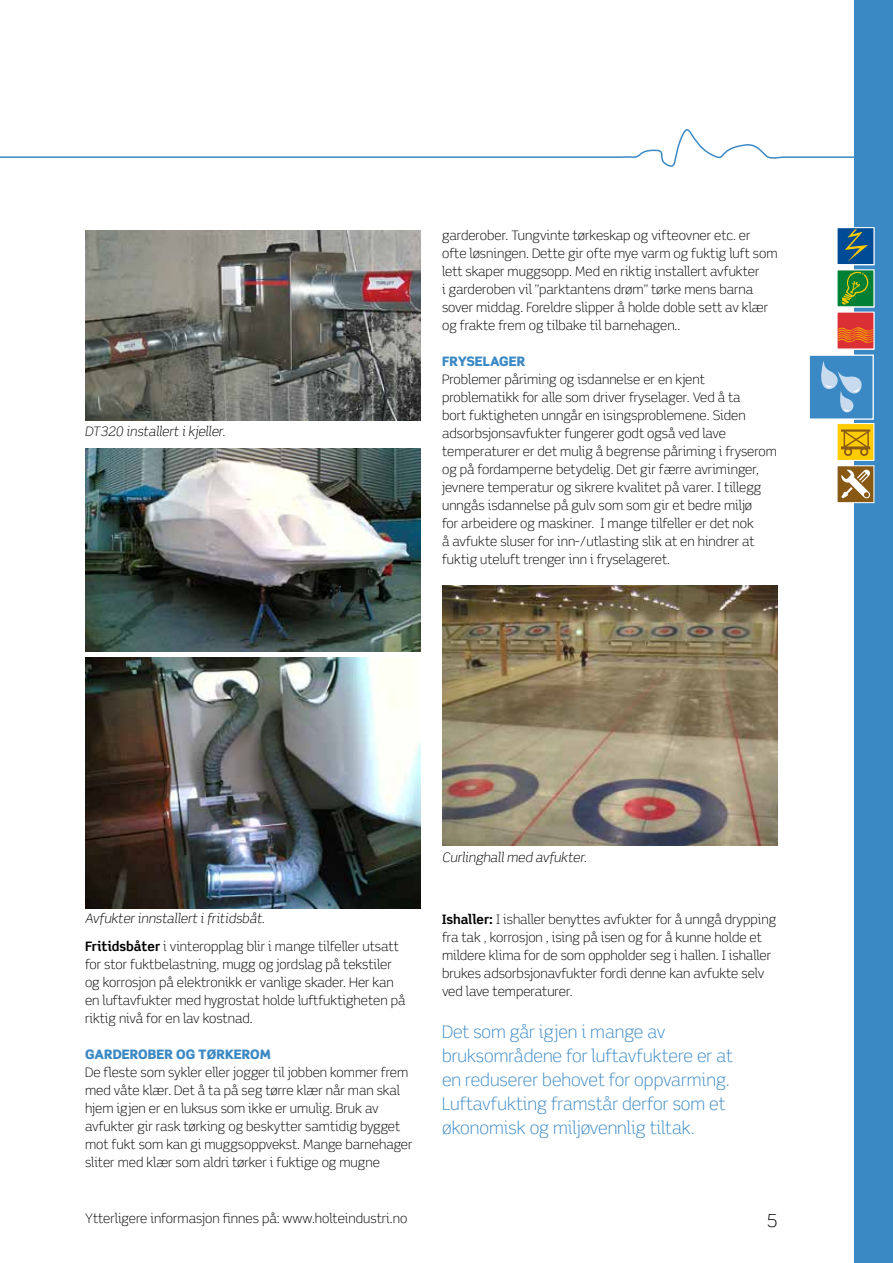
<style>
.page{position:relative;width:893px;height:1263px;background:#fff}
.page>*{position:absolute;margin:0;border:0;box-sizing:border-box;transform-origin:0 0}
.t1{font:300 18px "Scene Alt";color:#000}
.t2{font:300 17.25px/24px "Scene Alt";color:#3b89c4}
.t3{font:300 13.05px/18px "Scene Alt";color:#000}
.t4{font:italic 300 13.05px "Scene Alt";color:#000}
.t5{font:900 13.05px "Scene Alt";color:#3b89c4}
.s1{font-weight:700}
</style>
<div class="page">
<img style="left:85px;top:230px;width:336px;height:191px">
<img style="left:442px;top:585px;width:336px;height:260px">
<img style="left:85px;top:657px;width:336px;height:251px">
<img style="left:85px;top:448px;width:336px;height:203px">
<div style="left:855px;top:0;width:38px;height:1263px;background:#3b89c4"></div>
<svg style="left:854px;top:349px;width:20px;height:1px"></svg>
<svg style="left:2px;top:116px;width:853px;height:57px"></svg>
<div style="left:837px;top:228px;width:37px;height:37px;background:#004b95"></div>
<div style="left:837px;top:227px;width:37px;height:38px;border:1px solid #fff"></div>
<div style="left:837px;top:270px;width:37px;height:37px;background:#008035"></div>
<div style="left:837px;top:312px;width:37px;height:37px;background:#db2f36"></div>
<svg style="left:845px;top:229px;width:23px;height:33px"></svg>
<svg style="left:838px;top:327px;width:35px;height:16px"></svg>
<svg style="left:842px;top:271px;width:27px;height:34px"></svg>
<div style="left:809px;top:355px;width:64px;height:64px;background:#3b89c4"></div>
<div style="left:809px;top:354px;width:65px;height:66px;border:1px solid #fff"></div>
<svg style="left:821px;top:361px;width:41px;height:52px"></svg>
<div style="left:837px;top:424px;width:37px;height:36px;background:#fecc00"></div>
<div style="left:837px;top:423px;width:37px;height:38px;border:1px solid #fff"></div>
<div style="left:837px;top:466px;width:37px;height:37px;background:#885915"></div>
<div style="left:837px;top:465px;width:37px;height:38px;border:1px solid #fff"></div>
<svg style="left:841px;top:470px;width:29px;height:28px"></svg>
<svg style="left:841px;top:429px;width:29px;height:27px"></svg>
<p class="t4" style="left:85px;top:424px;width:142px">DT320 installert i kjeller.</p>
<p class="t3" style="left:442px;top:226px;width:337px">garderober. Tungvinte tørkeskap og vifteovner etc. er ofte løsningen. Dette gir ofte mye varm og fuktig luft som lett skaper muggsopp. Med en riktig installert avfukter<br>i garderoben vil ”parktantens drøm” tørke mens barna sover middag. Foreldre slipper å holde doble sett av klær og frakte frem og tilbake til barnehagen..</p>
<p class="t5" style="left:442px;top:353px;width:85px">FRYSELAGER</p>
<p class="t3" style="left:442px;top:370px;width:336px">Problemer påriming og isdannelse er en kjent problematikk for alle som driver fryselager. Ved å ta<br>bort fuktigheten unngår en isingsproblemene. Siden adsorbsjonsavfukter fungerer godt også ved lave temperaturer er det mulig å begrense påriming i fryserom og på fordamperne betydelig. Det gir færre avriminger, jevnere temperatur og sikrere kvalitet på varer. I tillegg unngås isdannelse på gulv som som gir et bedre miljø<br>for arbeidere og maskiner. I mange tilfeller er det nok<br>å avfukte sluser for inn-/utlasting slik at en hindrer at fuktig uteluft trenger inn i fryselageret.</p>
<p class="t4" style="left:85px;top:910px;width:181px">Avfukter innstallert i fritidsbåt.</p>
<p class="t3" style="left:85px;top:937px;width:322px"><span class="s1">Fritidsbåter</span> i vinteropplag blir i mange tilfeller utsatt for stor fuktbelastning, mugg og jordslag på tekstiler og korrosjon på elektronikk er vanlige skader. Her kan en luftavfukter med hygrostat holde luftfuktigheten på riktig nivå for en lav kostnad.</p>
<p class="t5" style="left:85px;top:1046px;width:187px">GARDEROBER OG TØRKEROM</p>
<p class="t3" style="left:85px;top:1063px;width:329px">De fleste som sykler eller jogger til jobben kommer frem med våte klær. Det å ta på seg tørre klær når man skal hjem igjen er en luksus som ikke er umulig. Bruk av avfukter gir rask tørking og beskytter samtidig bygget mot fukt som kan gi muggsoppvekst. Mange barnehager sliter med klær som aldri tørker i fuktige og mugne</p>
<p class="t3" style="left:85px;top:1209px;width:324px">Ytterligere informasjon finnes på: www.holteindustri.no</p>
<p class="t4" style="left:442px;top:849px;width:146px">Curlinghall med avfukter.</p>
<p class="t3" style="left:442px;top:910px;width:336px"><span class="s1">Ishaller:</span> I ishaller benyttes avfukter for å unngå drypping fra tak , korrosjon , ising på isen og for å kunne holde et mildere klima for de som oppholder seg i hallen. I ishaller brukes adsorbsjonavfukter fordi denne kan avfukte selv ved lave temperaturer.</p>
<h2 class="t2" style="left:442px;top:1020px;width:292px">Det som går igjen i mange av bruksområdene for luftavfuktere er at en reduserer behovet for oppvarming.<br>Luftavfukting framstår derfor som et økonomisk og miljøvennlig tiltak.</h2>
<h1 class="t1" style="left:767px;top:1209px;width:12px">5</h1>
</div>
